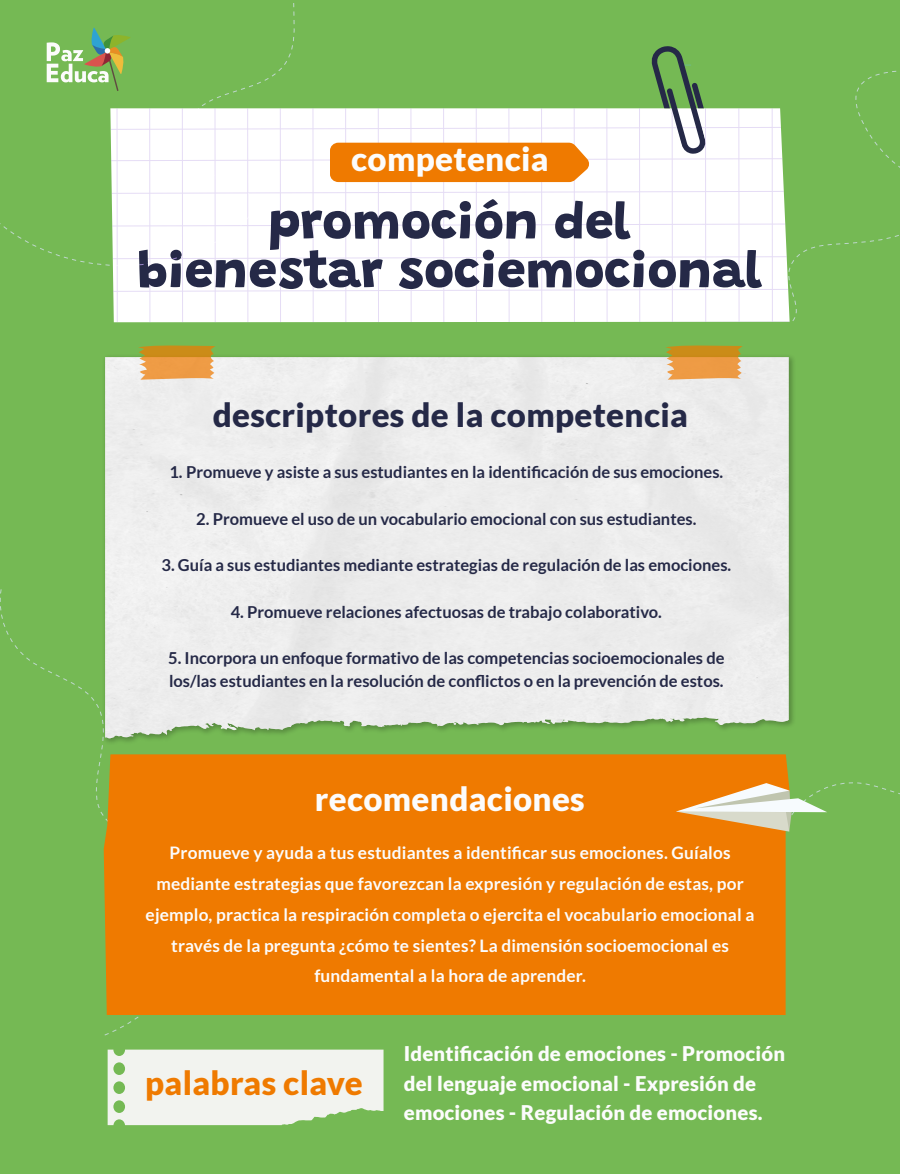
<style>
.page{position:relative;width:900px;height:1174px;background:#fff}
.page>*{position:absolute;margin:0;border:0;box-sizing:border-box;transform-origin:0 0}
.t1{font:800 51.53px/48.8px "Grandstander";color:#252947;text-align:center}
.t2{font:900 33px "Lato";letter-spacing:.01em;color:#252947}
.t3{font:900 33px "Lato";letter-spacing:.01em;color:#fcfcfc}
.t4{font:900 33px "Lato";letter-spacing:.01em;color:#ef7a00}
.t5{font:900 20.25px/29.2px "Lato";letter-spacing:.01em;color:#fcfcfc}
.t6{font:700 17.25px/30.8px "Lato";letter-spacing:.01em;color:#fcfcfc;text-align:center}
.t7{font:700 16.5px/23.2px "Lato";color:#252947}
</style>
<div class="page">
<div style="left:0;top:0;width:900px;height:1173px;background:#75b954"></div>
<svg style="left:0;top:589px;width:225px;height:446px"></svg>
<div style="left:104px;top:754px;width:686px;height:260px;background:#ef7a00"></div>
<img style="left:101px;top:356px;width:693px;height:391px">
<div style="left:105px;top:357px;width:198px;height:382px;background:#eee"></div>
<svg style="left:665px;top:345px;width:78px;height:34px;background:#dc9e45"></svg>
<svg style="left:138px;top:345px;width:77px;height:34px;background:#dd9e45"></svg>
<svg style="left:47px;top:27px;width:853px;height:295px"></svg>
<svg style="left:108px;top:1049px;width:276px;height:76px;background:#e8eee2"></svg>
<svg style="left:676px;top:563px;width:224px;height:268px"></svg>
<h2 class="t3" style="left:351px;top:139px;width:199px">competencia</h2>
<h1 class="t1" style="left:137px;top:192px;width:626px">promoción del<br>bienestar sociemocional</h1>
<h2 class="t2" style="left:213px;top:396px;width:477px">descriptores de la competencia</h2>
<p class="t7" style="left:169px;top:460px;width:555px">1. Promueve y asiste a sus estudiantes en la identificación de sus emociones.</p>
<p class="t7" style="left:196px;top:506px;width:502px">2. Promueve el uso de un vocabulario emocional con sus estudiantes.</p>
<p class="t7" style="left:161px;top:553px;width:571px">3. Guía a sus estudiantes mediante estrategias de regulación de las emociones.</p>
<p class="t7" style="left:231px;top:599px;width:433px">4. Promueve relaciones afectuosas de trabajo colaborativo.</p>
<p class="t7" style="left:168px;top:646px;width:558px">5. Incorpora un enfoque formativo de las competencias socioemocionales de los/las estudiantes en la resolución de conflictos o en la prevención de estos.</p>
<h2 class="t3" style="left:315px;top:779px;width:272px">recomendaciones</h2>
<p class="t6" style="left:146px;top:837px;width:610px">Promueve y ayuda a tus estudiantes a identificar sus emociones. Guíalos mediante estrategias que favorezcan la expresión y regulación de estas, por ejemplo, practica la respiración completa o ejercita el vocabulario emocional a través de la pregunta ¿cómo te sientes? La dimensión socioemocional es fundamental a la hora de aprender.</p>
<h2 class="t4" style="left:145px;top:1063px;width:219px">palabras clave</h2>
<p class="t5" style="left:404px;top:1038px;width:383px">Identificación de emociones - Promoción del lenguaje emocional - Expresión de emociones - Regulación de emociones.</p>
</div>
